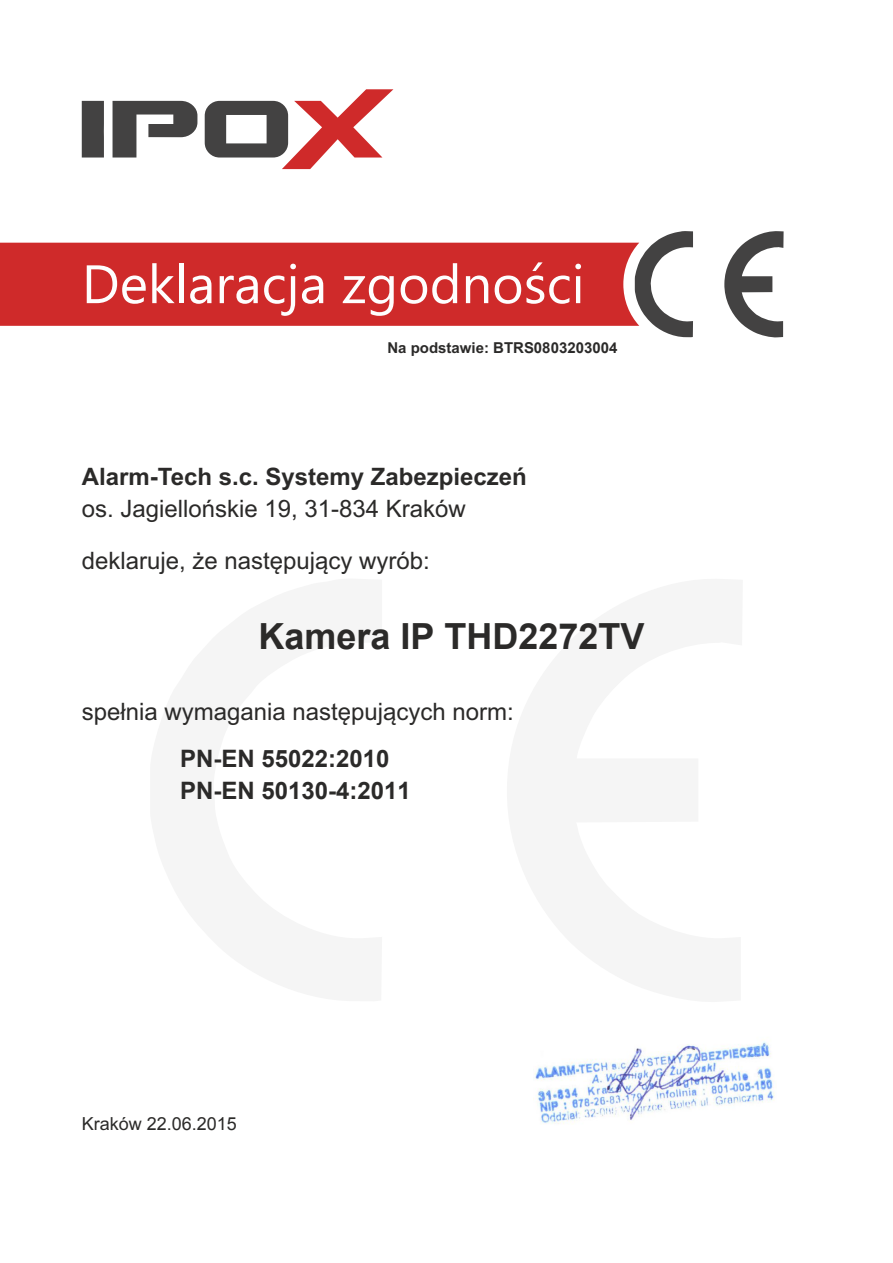
<style>
.page{position:relative;width:893px;height:1263px;background:#fff}
.page>*{position:absolute;margin:0;border:0;box-sizing:border-box;transform-origin:0 0}
.t1{font:54px "Segoe UI";color:#fefefe}
.t2{font:700 36px "Arial";color:#2b2a29}
.t3{font:24px/51.8px "Arial";color:#2b2a29}
.t4{font:700 24px "Arial";color:#2b2a29}
.t5{font:700 24px/32.1px "Arial";color:#2b2a29}
.t6{font:18px "Arial";color:#2b2a29}
.t7{font:700 15px "Arial";color:#2b2a29}
.s1{font-style:inherit}
</style>
<div class="page">
<img style="left:533px;top:1041px;width:242px;height:83px">
<div style="left:0;top:243px;width:635px;height:83px;background:#cf2a2a"></div>
<svg style="left:635px;top:231px;width:58px;height:106px"></svg>
<svg style="left:724px;top:231px;width:60px;height:107px"></svg>
<svg style="left:205px;top:89px;width:188px;height:80px"></svg>
<svg style="left:113px;top:101px;width:84px;height:57px"></svg>
<svg style="left:82px;top:101px;width:22px;height:57px"></svg>
<h1 class="t1" style="left:82px;top:264px;width:504px">Deklaracja zgodności</h1>
<p class="t7" style="left:387px;top:340px;width:232px"><span class="s1">Na podstawie:</span> BTRS0803203004</p>
<p class="t4" style="left:82px;top:468px;width:447px">Alarm-Tech s.c. Systemy Zabezpieczeń</p>
<p class="t3" style="left:82px;top:485px;width:386px">os. Jagiellońskie 19, 31-834 Kraków deklaruje, że następujący wyrób:</p>
<h2 class="t2" style="left:259px;top:619px;width:387px">Kamera IP THD2272TV</h2>
<p class="t3" style="left:82px;top:688px;width:434px">spełnia wymagania następujących norm:</p>
<p class="t5" style="left:180px;top:743px;width:232px">PN-EN 55022:2010<br>PN-EN 50130-4:2011</p>
<p class="t6" style="left:82px;top:1115px;width:157px"><span class="s1">Kraków</span> 22.06.2015</p>
</div>
